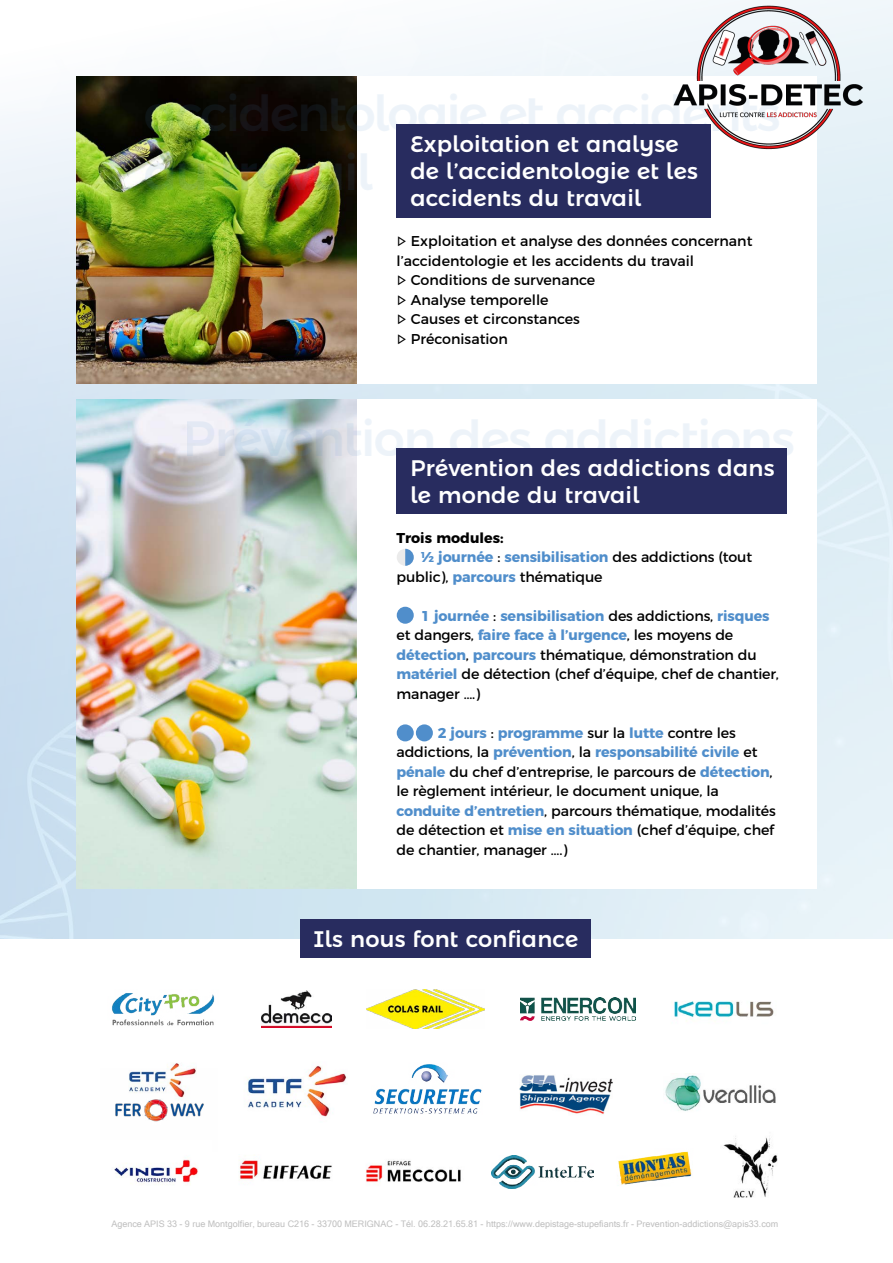
<style>
.page{position:relative;width:893px;height:1263px;background:#fff}
.page>*{position:absolute;margin:0;border:0;box-sizing:border-box;transform-origin:0 0}
.t1{font:500 22.5px/27px "Montserrat Alternates";letter-spacing:.01em;color:#fff}
.t2{font:14.25px/19.5px "Montserrat";letter-spacing:-.01em;color:#000}
.t3{font:700 14.25px "Montserrat";letter-spacing:-.01em;color:#508ecb}
.t4{font:700 14.25px "Montserrat";color:#000}
.t5{font:9px "Microsoft Sans Serif";color:#bfbfbf}
.s1{font-family:"Cera Pro"}
.s2{font-weight:400;color:#000}
.s3{font-weight:700;color:#508ecb}
</style>
<div class="page">
<img style="left:0;top:16px;width:893px;height:922px">
<div style="left:77px;top:77px;width:739px;height:307px;background:#fff"></div>
<img style="left:77px;top:77px;width:279px;height:307px">
<div style="left:396px;top:125px;width:315px;height:93px;background:#282c5f"></div>
<div style="left:77px;top:400px;width:739px;height:489px;background:#fff"></div>
<img style="left:77px;top:400px;width:279px;height:489px">
<div style="left:396px;top:449px;width:391px;height:65px;background:#282c5f"></div>
<div style="left:397px;top:549px;width:17px;height:17px;background:#ebebeb;border-radius:50%"></div>
<svg style="left:405px;top:549px;width:9px;height:17px"></svg>
<div style="left:397px;top:607px;width:17px;height:17px;background:#508ecb;border-radius:50%"></div>
<div style="left:397px;top:724px;width:17px;height:17px;background:#508ecb;border-radius:50%"></div>
<div style="left:416px;top:724px;width:17px;height:17px;background:#508ecb;border-radius:50%"></div>
<div style="left:300px;top:919px;width:291px;height:38px;background:#282c5f"></div>
<img style="left:246px;top:1065px;width:101px;height:52px">
<img style="left:492px;top:1155px;width:101px;height:34px">
<img style="left:723px;top:1137px;width:55px;height:61px">
<img style="left:112px;top:993px;width:103px;height:33px">
<img style="left:618px;top:1151px;width:74px;height:34px">
<img style="left:239px;top:1160px;width:93px;height:20px">
<img style="left:167px;top:1063px;width:13px;height:5px">
<img style="left:115px;top:1068px;width:89px;height:54px">
<img style="left:665px;top:1073px;width:111px;height:38px">
<img style="left:519px;top:1074px;width:94px;height:40px">
<img style="left:114px;top:1159px;width:84px;height:26px">
<img style="left:365px;top:1160px;width:96px;height:22px">
<img style="left:373px;top:1064px;width:109px;height:50px">
<img style="left:366px;top:990px;width:119px;height:38px">
<img style="left:262px;top:990px;width:69px;height:37px">
<img style="left:521px;top:998px;width:115px;height:22px">
<img style="left:674px;top:1001px;width:100px;height:19px">
<img style="left:627px;top:0;width:266px;height:169px">
<h1 class="t1" style="left:410px;top:129px;width:289px">Exploitation et analyse de l’accidentologie et les accidents du travail</h1>
<p class="t2" style="left:396px;top:230px;width:357px"><span class="s1">▷</span> Exploitation et analyse des données concernant l’accidentologie et les accidents du travail<br><span class="s1">▷</span> Conditions de survenance<br><span class="s1">▷</span> Analyse temporelle<br><span class="s1">▷</span> Causes et circonstances<br><span class="s1">▷</span> Préconisation</p>
<h1 class="t1" style="left:410px;top:453px;width:366px">Prévention des addictions dans le monde du travail</h1>
<p class="t4" style="left:396px;top:526px;width:109px">Trois modules:</p>
<p class="t3" style="left:421px;top:545px;width:332px">½ journée <span class="s2">:</span> sensibilisation <span class="s2">des addictions (tout</span></p>
<p class="t2" style="left:396px;top:566px;width:208px">public), <span class="s3">parcours</span> thématique</p>
<p class="t2" style="left:396px;top:605px;width:384px;text-indent:25px"><span class="s3">1 journée</span> : <span class="s3">sensibilisation</span> des addictions, <span class="s3">risques </span>et dangers, <span class="s3">faire face à l’urgence</span>, les moyens de <span class="s3">détection</span>, <span class="s3">parcours</span> thématique, démonstration du <span class="s3">matériel</span> de détection (chef d’équipe, chef de chantier, manager ….)</p>
<p class="t2" style="left:396px;top:722px;width:381px;text-indent:41px"><span class="s3">2 jours</span> : <span class="s3">programme</span> sur la <span class="s3">lutte</span> contre les addictions, la <span class="s3">prévention</span>, la <span class="s3">responsabilité civile</span> et <span class="s3">pénale</span> du chef d’entreprise, le parcours de <span class="s3">détection</span>, le règlement intérieur, le document unique, la <span class="s3">conduite d’entretien</span>, parcours thématique, modalités de détection et <span class="s3">mise en situation</span> (chef d’équipe, chef de chantier, manager ….)</p>
<h1 class="t1" style="left:314px;top:923px;width:266px">Ils nous font confiance</h1>
<p class="t5" style="left:111px;top:1218px;width:668px">Agence APIS 33 - 9 rue Montgolfier, bureau C216 - 33700 MERIGNAC - Tél. 06.28.21.65.81 - https://www.depistage-stupefiants.fr - Prevention-addictions@apis33.com</p>
</div>
